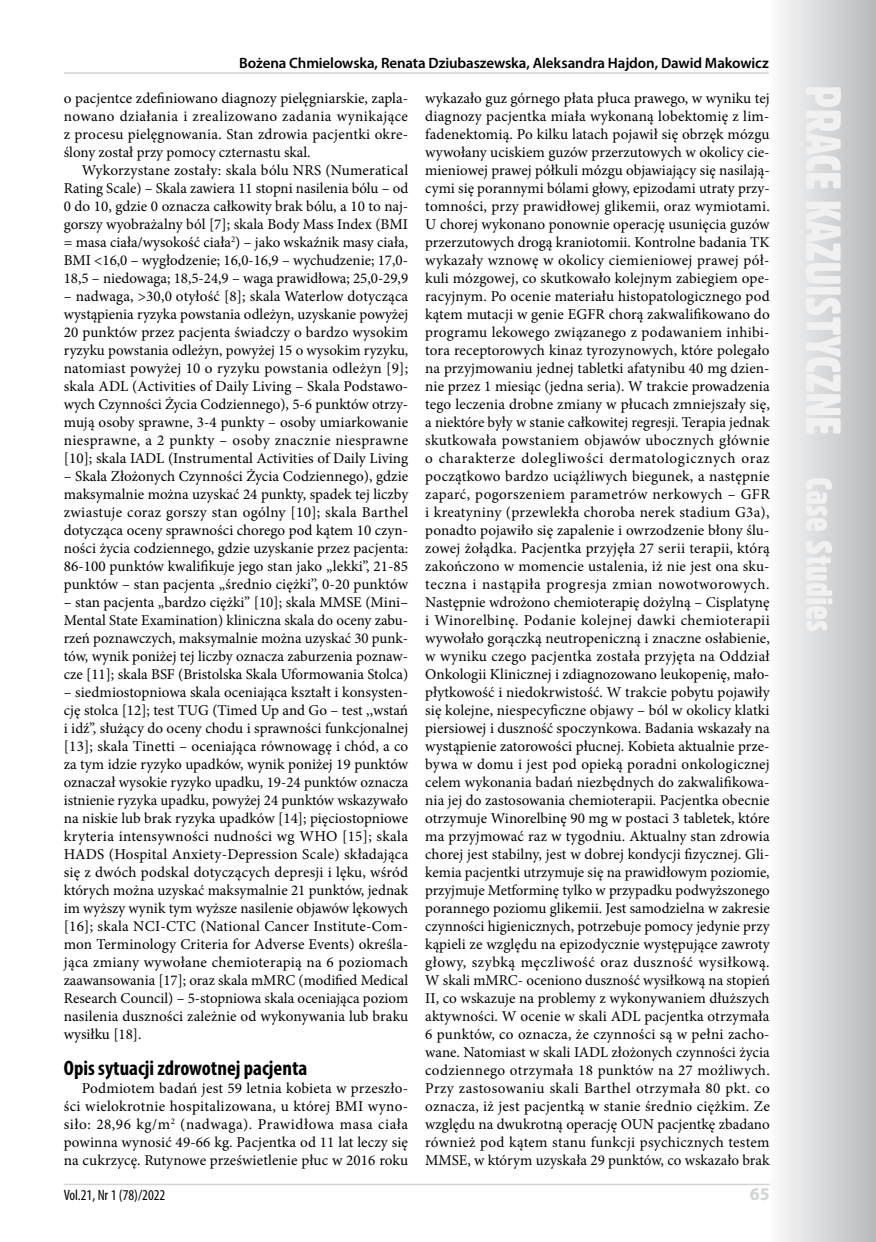
<style>
.page{position:relative;width:876px;height:1242px;background:#fff}
.page>*{position:absolute;margin:0;border:0;box-sizing:border-box;transform-origin:0 0}
.t1{font:700 condensed 21px "Myriad Pro";color:#000}
.t2{font:700 18px "Myriad Pro";color:#d1d3d4}
.t3{font:15px/18px "Minion Pro";color:#000;text-align:justify}
.t4{font:600 15px "Myriad Pro";letter-spacing:-.01em;color:#000}
.t5{font:condensed 15px "Myriad Pro";color:#000}
</style>
<div class="page">
<svg style="left:780px;top:0;width:96px;height:1242px"></svg>
<svg style="left:805px;top:87px;width:36px;height:544px"></svg>
<hr style="left:64px;top:1183px;width:706px;height:2px;background:#d1d3d4">
<hr style="left:64px;top:72px;width:705px;height:2px;background:#d1d3d4">
<p class="t4" style="left:239px;top:53px;width:531px">Bożena Chmielowska, Renata Dziubaszewska, Aleksandra Hajdon, Dawid Makowicz</p>
<p class="t3" style="left:64px;top:89px;width:346px">o pacjentce zdefiniowano diagnozy pielęgniarskie, zapla&shy;nowano działania i zrealizowano zadania wynikające z procesu pielęgnowania. Stan zdrowia pacjentki okre&shy;ślony został przy pomocy czternastu skal.</p>
<p class="t3" style="left:64px;top:161px;width:346px;text-indent:18px">Wykorzystane zostały: skala bólu NRS (Numeratical Rating Scale) – Skala zawiera 11 stopni nasilenia bólu – od 0 do 10, gdzie 0 oznacza całkowity brak bólu, a 10 to naj&shy;gorszy wyobrażalny ból [7]; skala Body Mass Index (BMI = masa ciała/wysokość ciała<sup>2</sup>) – jako wskaźnik masy ciała, BMI &lt;16,0 – wygłodzenie; 16,0-16,9 – wychudzenie; 17,0- 18,5 – niedowaga; 18,5-24,9 – waga prawidłowa; 25,0-29,9</p>
<p class="t3" style="left:64px;top:287px;width:346px">– nadwaga, &gt;30,0 otyłość [8]; skala Waterlow dotycząca wystąpienia ryzyka powstania odleżyn, uzyskanie powyżej 20 punktów przez pacjenta świadczy o bardzo wysokim ryzyku powstania odleżyn, powyżej 15 o wysokim ryzyku, natomiast powyżej 10 o ryzyku powstania odleżyn [9]; skala ADL (Activities of Daily Living – Skala Podstawo&shy;wych Czynności Życia Codziennego), 5-6 punktów otrzy&shy;mują osoby sprawne, 3-4 punkty – osoby umiarkowanie niesprawne, a 2 punkty – osoby znacznie niesprawne [10]; skala IADL (Instrumental Activities of Daily Living</p>
<p class="t3" style="left:64px;top:467px;width:346px">– Skala Złożonych Czynności Życia Codziennego), gdzie maksymalnie można uzyskać 24 punkty, spadek tej liczby zwiastuje coraz gorszy stan ogólny [10]; skala Barthel dotycząca oceny sprawności chorego pod kątem 10 czyn&shy;ności życia codziennego, gdzie uzyskanie przez pacjenta:<br>86-100 punktów kwalifikuje jego stan jako „lekki’’, 21-85 punktów – stan pacjenta „średnio ciężki’’, 0-20 punktów</p>
<p class="t3" style="left:64px;top:593px;width:346px">– stan pacjenta „bardzo ciężki” [10]; skala MMSE (Mini– Mental State Examination) kliniczna skala do oceny zabu&shy;rzeń poznawczych, maksymalnie można uzyskać 30 punk&shy;tów, wynik poniżej tej liczby oznacza zaburzenia poznaw&shy;cze [11]; skala BSF (Bristolska Skala Uformowania Stolca)</p>
<p class="t3" style="left:64px;top:683px;width:346px">– siedmiostopniowa skala oceniająca kształt i konsysten&shy;cję stolca [12]; test TUG (Timed Up and Go – test ,,wstań i idź”, służący do oceny chodu i sprawności funkcjonalnej [13]; skala Tinetti – oceniająca równowagę i chód, a co za tym idzie ryzyko upadków, wynik poniżej 19 punktów oznaczał wysokie ryzyko upadku, 19-24 punktów oznacza istnienie ryzyka upadku, powyżej 24 punktów wskazywało na niskie lub brak ryzyka upadków [14]; pięciostopniowe kryteria intensywności nudności wg WHO [15]; skala HADS (Hospital Anxiety-Depression Scale) składająca się z dwóch podskal dotyczących depresji i lęku, wśród których można uzyskać maksymalnie 21 punktów, jednak im wyższy wynik tym wyższe nasilenie objawów lękowych [16]; skala NCI-CTC (National Cancer Institute-Com&shy;mon Terminology Criteria for Adverse Events) określa&shy;jąca zmiany wywołane chemioterapią na 6 poziomach zaawansowania [17]; oraz skala mMRC (modified Medical Research Council) – 5-stopniowa skala oceniająca poziom nasilenia duszności zależnie od wykonywania lub braku wysiłku [18].</p>
<h1 class="t1" style="left:64px;top:1055px;width:245px">Opis sytuacji zdrowotnej pacjenta</h1>
<p class="t3" style="left:64px;top:1079px;width:346px;text-indent:18px">Podmiotem badań jest 59 letnia kobieta w przeszło&shy;ści wielokrotnie hospitalizowana, u której BMI wyno&shy;siło: 28,96 kg/m<sup>2</sup> (nadwaga). Prawidłowa masa ciała powinna wynosić 49-66 kg. Pacjentka od 11 lat leczy się na cukrzycę. Rutynowe prześwietlenie płuc w 2016 roku</p>
<p class="t3" style="left:425px;top:89px;width:346px">wykazało guz górnego płata płuca prawego, w wyniku tej diagnozy pacjentka miała wykonaną lobektomię z lim&shy;fadenektomią. Po kilku latach pojawił się obrzęk mózgu wywołany uciskiem guzów przerzutowych w okolicy cie&shy;mieniowej prawej półkuli mózgu objawiający się nasilają&shy;cymi się porannymi bólami głowy, epizodami utraty przy&shy;tomności, przy prawidłowej glikemii, oraz wymiotami.<br>U chorej wykonano ponownie operację usunięcia guzów przerzutowych drogą kraniotomii. Kontrolne badania TK wykazały wznowę w okolicy ciemieniowej prawej pół&shy;kuli mózgowej, co skutkowało kolejnym zabiegiem ope&shy;racyjnym. Po ocenie materiału histopatologicznego pod kątem mutacji w genie EGFR chorą zakwalifikowano do programu lekowego związanego z podawaniem inhibi&shy;tora receptorowych kinaz tyrozynowych, które polegało na przyjmowaniu jednej tabletki afatynibu 40 mg dzien&shy;nie przez 1 miesiąc (jedna seria). W trakcie prowadzenia tego leczenia drobne zmiany w płucach zmniejszały się, a niektóre były w stanie całkowitej regresji. Terapia jednak skutkowała powstaniem objawów ubocznych głównie o charakterze dolegliwości dermatologicznych oraz początkowo bardzo uciążliwych biegunek, a następnie zaparć, pogorszeniem parametrów nerkowych – GFR i kreatyniny (przewlekła choroba nerek stadium G3a), ponadto pojawiło się zapalenie i owrzodzenie błony ślu&shy;zowej żołądka. Pacjentka przyjęła 27 serii terapii, którą zakończono w momencie ustalenia, iż nie jest ona sku&shy;teczna i nastąpiła progresja zmian nowotworowych.<br>Następnie wdrożono chemioterapię dożylną – Cisplatynę i Winorelbinę. Podanie kolejnej dawki chemioterapii wywołało gorączką neutropeniczną i znaczne osłabienie, w wyniku czego pacjentka została przyjęta na Oddział Onkologii Klinicznej i zdiagnozowano leukopenię, mało&shy;płytkowość i niedokrwistość. W trakcie pobytu pojawiły się kolejne, niespecyficzne objawy – ból w okolicy klatki piersiowej i duszność spoczynkowa. Badania wskazały na wystąpienie zatorowości płucnej. Kobieta aktualnie prze&shy;bywa w domu i jest pod opieką poradni onkologicznej celem wykonania badań niezbędnych do zakwalifikowa&shy;nia jej do zastosowania chemioterapii. Pacjentka obecnie otrzymuje Winorelbinę 90 mg w postaci 3 tabletek, które ma przyjmować raz w tygodniu. Aktualny stan zdrowia chorej jest stabilny, jest w dobrej kondycji fizycznej. Gli&shy;kemia pacjentki utrzymuje się na prawidłowym poziomie, przyjmuje Metforminę tylko w przypadku podwyższonego porannego poziomu glikemii. Jest samodzielna w zakresie czynności higienicznych, potrzebuje pomocy jedynie przy kąpieli ze względu na epizodycznie występujące zawroty głowy, szybką męczliwość oraz duszność wysiłkową.<br>W skali mMRC- oceniono duszność wysiłkową na stopień II, co wskazuje na problemy z wykonywaniem dłuższych aktywności. W ocenie w skali ADL pacjentka otrzymała 6 punktów, co oznacza, że czynności są w pełni zacho&shy;wane. Natomiast w skali IADL złożonych czynności życia codziennego otrzymała 18 punktów na 27 możliwych.<br>Przy zastosowaniu skali Barthel otrzymała 80 pkt. co oznacza, iż jest pacjentką w stanie średnio ciężkim. Ze względu na dwukrotną operację OUN pacjentkę zbadano również pod kątem stanu funkcji psychicznych testem MMSE, w którym uzyskała 29 punktów, co wskazało brak</p>
<p class="t5" style="left:64px;top:1186px;width:103px">Vol.21, Nr 1 (78)/2022</p>
<p class="t2" style="left:750px;top:1182px;width:21px">65</p>
</div>
